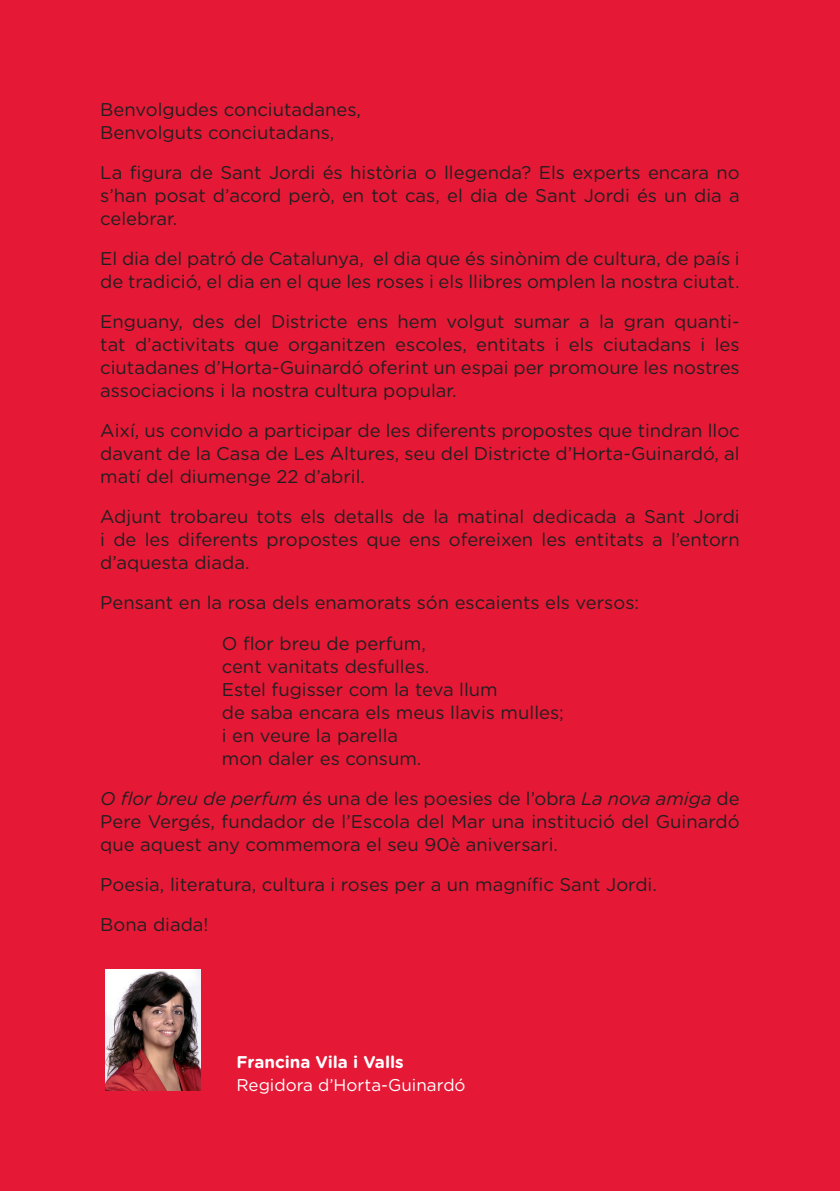
<style>
.page{position:relative;width:840px;height:1191px;background:#fff}
.page>*{position:absolute;margin:0;border:0;box-sizing:border-box;transform-origin:0 0}
.t1{font:18.4px/23px "Gotham Rounded";color:#231f20;text-align:justify}
.t2{font:17px "Gotham Rounded";color:#fff}
.t3{font:700 17px "Gotham Rounded";color:#fff}
.s1{font-style:italic}
</style>
<div class="page">
<div style="left:0;top:0;width:839px;height:1191px;background:#e51836"></div>
<img style="left:105px;top:969px;width:95px;height:122px">
<p class="t1" style="left:100px;top:97px;width:262px">Benvolgudes conciutadanes,<br>Benvolguts conciutadans,</p>
<p class="t1" style="left:100px;top:160px;width:640px">La figura de Sant Jordi és història o llegenda? Els experts encara no s’han posat d’acord però, en tot cas, el dia de Sant Jordi és un dia a celebrar.</p>
<p class="t1" style="left:100px;top:246px;width:640px">El dia del patró de Catalunya, el dia que és sinònim de cultura, de país i de tradició, el dia en el que les roses i els llibres omplen la nostra ciutat.</p>
<p class="t1" style="left:100px;top:309px;width:640px">Enguany, des del Districte ens hem volgut sumar a la gran quanti&shy;tat d’activitats que organitzen escoles, entitats i els ciutadans i les ciutadanes d’Horta-Guinardó oferint un espai per promoure les nostres associacions i la nostra cultura popular.</p>
<p class="t1" style="left:100px;top:418px;width:640px">Així, us convido a participar de les diferents propostes que tindran lloc davant de la Casa de Les Altures, seu del Districte d’Horta-Guinardó, al matí del diumenge 22 d’abril.</p>
<p class="t1" style="left:100px;top:504px;width:640px">Adjunt trobareu tots els detalls de la matinal dedicada a Sant Jordi i de les diferents propostes que ens ofereixen les entitats a l’entorn d’aquesta diada.</p>
<p class="t1" style="left:100px;top:590px;width:540px">Pensant en la rosa dels enamorats són escaients els versos:</p>
<p class="t1" style="left:222px;top:630px;width:205px">O flor breu de perfum,</p>
<p class="t1" style="left:222px;top:653px;width:209px">cent vanitats desfulles.</p>
<p class="t1" style="left:222px;top:676px;width:277px">Estel fugisser com la teva llum</p>
<p class="t1" style="left:222px;top:699px;width:343px">de saba encara els meus llavis mulles;</p>
<p class="t1" style="left:222px;top:722px;width:178px">i en veure la parella</p>
<p class="t1" style="left:222px;top:745px;width:201px">mon daler es consum.</p>
<p class="t1" style="left:100px;top:785px;width:640px"><span class="s1">O flor breu de perfum</span> és una de les poesies de l’obra <span class="s1">La nova amiga</span> de Pere Vergés, fundador de l’Escola del Mar una institució del Guinardó que aquest any commemora el seu 90è aniversari.</p>
<p class="t1" style="left:100px;top:871px;width:558px">Poesia, literatura, cultura i roses per a un magnífic Sant Jordi.</p>
<p class="t1" style="left:100px;top:911px;width:110px">Bona diada!</p>
<p class="t3" style="left:236px;top:1049px;width:169px">Francina Vila i Valls</p>
<p class="t2" style="left:236px;top:1073px;width:230px">Regidora d’Horta-Guinardó</p>
</div>
